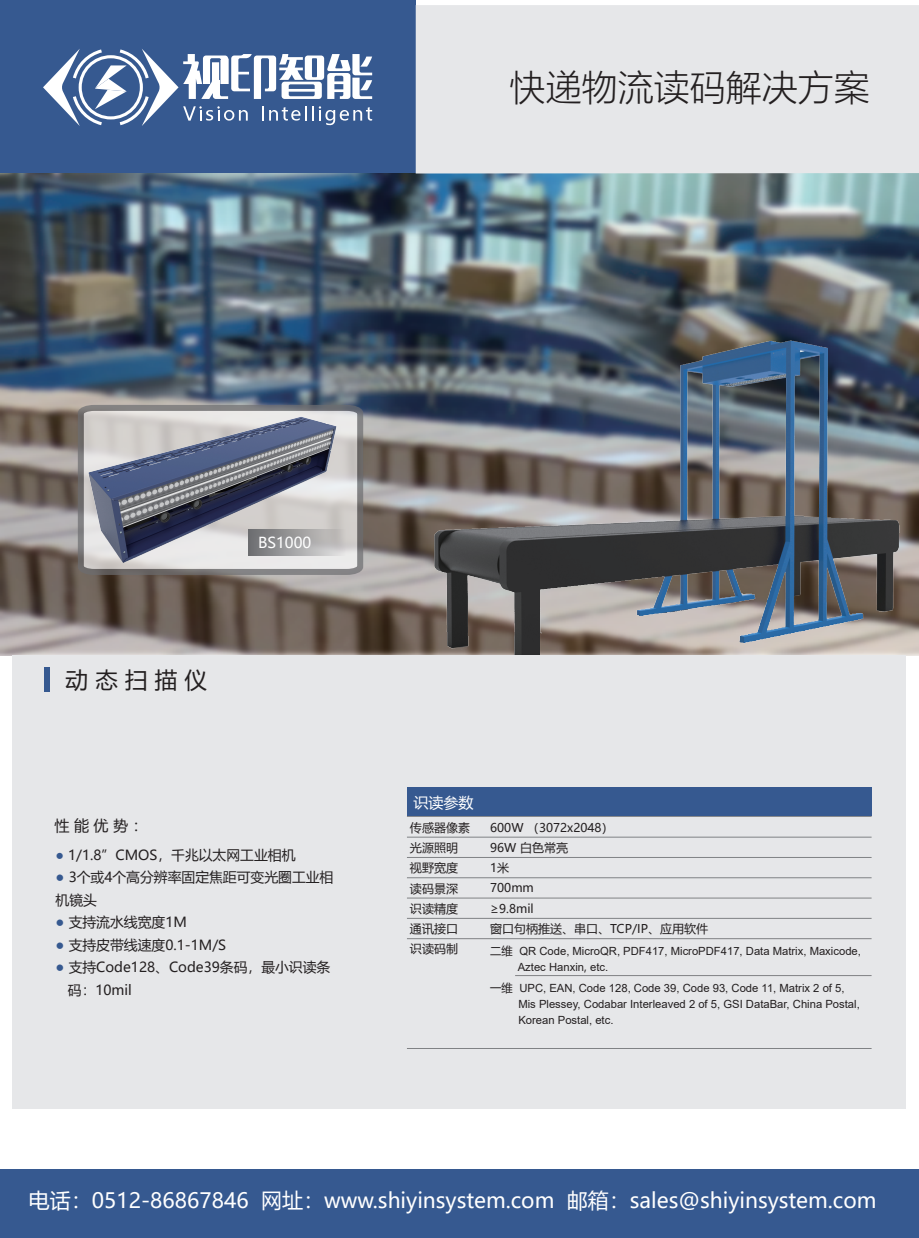
<style>
.page{position:relative;width:919px;height:1238px;background:#fff}
.page>*{position:absolute;margin:0;border:0;box-sizing:border-box;transform-origin:0 0}
.t1{font:300 36px "Microsoft Ya Hei";color:#231f20}
.t2{font:22.5px "Microsoft Ya Hei";letter-spacing:.32em;color:#231f20}
.t3{font:21px "Microsoft Ya Hei";color:#fff}
.t4{font:15px "Microsoft Ya Hei";color:#fff}
.t5{font:15px "Microsoft Ya Hei";color:#231f20}
.t6{font:13.8px/22.5px "Microsoft Ya Hei";color:#231f20}
.t7{font:12px/20.2px "Microsoft Ya Hei";color:#231f20}
.t8{font:11.25px/15.8px "Arial";color:#231f20}
.s1{font-size:13.2px;color:#365990}
.s2{color:#365990}
.s3{font-family:"Microsoft Ya Hei"}
</style>
<div class="page">
<img style="left:0;top:172px;width:918px;height:483px">
<img style="left:426px;top:337px;width:481px;height:352px">
<div style="left:13px;top:655px;width:892px;height:453px;background:#e6e7e9"></div>
<svg style="left:78px;top:405px;width:285px;height:170px;background:#a3a1a1"></svg>
<hr style="left:407px;top:815px;width:464px;height:1px;background:#808285">
<hr style="left:407px;top:857px;width:464px;height:1px;background:#808285">
<hr style="left:407px;top:877px;width:464px;height:1px;background:#808285">
<hr style="left:407px;top:836px;width:464px;height:1px;background:#808285">
<hr style="left:407px;top:897px;width:464px;height:1px;background:#808285">
<hr style="left:407px;top:917px;width:464px;height:1px;background:#808285">
<hr style="left:407px;top:938px;width:464px;height:1px;background:#808285">
<hr style="left:407px;top:1048px;width:464px;height:1px;background:#808285">
<hr style="left:515px;top:975px;width:356px;height:1px;background:#808285">
<div style="left:407px;top:787px;width:464px;height:28px;background:#365990"></div>
<div style="left:44px;top:667px;width:6px;height:25px;background:#365990"></div>
<img style="left:82px;top:411px;width:257px;height:154px">
<svg style="left:248px;top:529px;width:97px;height:26px;background:#a09fa0"></svg>
<div style="left:0;top:0;width:415px;height:172px;background:#365990"></div>
<svg style="left:43px;top:49px;width:329px;height:77px"></svg>
<div style="left:415px;top:5px;width:503px;height:168px;background:#e6e7e9"></div>
<div style="left:0;top:1169px;width:918px;height:68px;background:#365990"></div>
<h1 class="t1" style="left:509px;top:63px;width:361px">快递物流读码解决方案</h1>
<h2 class="t2" style="left:66px;top:664px;width:143px">动态扫描仪</h2>
<h3 class="t5" style="left:54px;top:815px;width:94px">性能优势：</h3>
<h3 class="t4" style="left:258px;top:532px;width:55px">BS1000</h3>
<p class="t6" style="left:56px;top:843px;width:241px"><span class="s1">●</span> 1/1.8”CMOS，千兆以太网工业相机</p>
<p class="t6" style="left:56px;top:865px;width:279px"><span class="s2">●</span> 3个或4个高分辨率固定焦距可变光圈工业相机镜头</p>
<p class="t6" style="left:56px;top:910px;width:133px"><span class="s2">●</span> 支持流水线宽度1M</p>
<p class="t6" style="left:56px;top:932px;width:172px"><span class="s2">●</span> 支持皮带线速度0.1-1M/S</p>
<p class="t6" style="left:68px;top:955px;width:264px;text-indent:-12px"><span class="s2">●</span> 支持Code128、Code39条码，最小识读条码：10mil</p>
<h3 class="t4" style="left:413px;top:792px;width:61px">识读参数</h3>
<p class="t7" style="left:410px;top:817px;width:61px">传感器像素光源照明视野宽度读码景深识读精度通讯接口识读码制</p>
<p class="t7" style="left:490px;top:817px;width:219px">600W （3072x2048）<br>96W 白色常亮<br>1米<br>700mm<br>≥9.8mil<br>窗口句柄推送、串口、TCP/IP、应用软件</p>
<p class="t8" style="left:517px;top:942px;width:344px;text-indent:-28px"><span class="s3">二维</span> QR Code, MicroQR, PDF417, MicroPDF417, Data Matrix, Maxicode,<br>Aztec Hanxin<span class="s3">,</span> etc.</p>
<p class="t8" style="left:518px;top:980px;width:343px;text-indent:-28px"><span class="s3">一维</span> UPC, EAN, Code 128, Code 39, Code 93, Code 11, Matrix 2 of 5,<br>Mis Plessey, Codabar Interleaved 2 of 5, GSI DataBar, China Postal,<br>Korean Postal, etc.</p>
<h3 class="t3" style="left:29px;top:1186px;width:849px">电话：0512-86867846 网址：www.shiyinsystem.com 邮箱：sales@shiyinsystem.com</h3>
</div>
